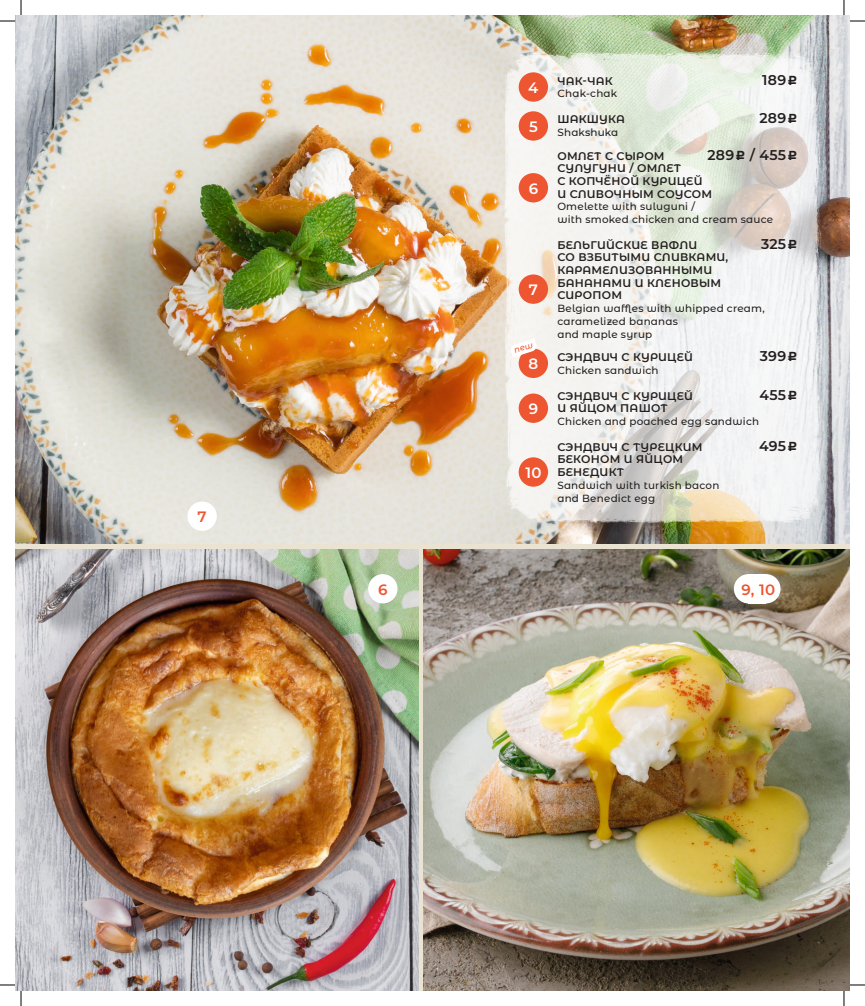
<style>
.page{position:relative;width:865px;height:1006px;background:#fff}
.page>*{position:absolute;margin:0;border:0;box-sizing:border-box;transform-origin:0 0}
.t1{font:600 14.9px "Montserrat";color:#fff}
.t2{font:600 14.9px "Montserrat";color:#ed5630}
.t3{font:600 14.1px "Montserrat Alternates";letter-spacing:.02em;color:#231f1f}
.t4{font:600 11.1px/12.7px "Montserrat Alternates";letter-spacing:.02em;color:#231f1f}
.t5{font:500 10.4px/12.8px "Montserrat Alternates";letter-spacing:.02em;color:#231f1f}
.s1{font-family:"ALS Rubl";font-weight:400;font-size:13px}
</style>
<div class="page">
<svg style="left:418px;top:929px;width:6px;height:61px"></svg>
<img style="left:15px;top:15px;width:834px;height:529px">
<img style="left:424px;top:549px;width:425px;height:441px">
<img style="left:15px;top:549px;width:403px;height:441px">
<div style="left:187px;top:501px;width:30px;height:30px;background:#fff;border-radius:50%"></div>
<img style="left:487px;top:46px;width:355px;height:492px">
<div style="left:518px;top:72px;width:29px;height:30px;background:#ed5630;border-radius:50%"></div>
<div style="left:518px;top:111px;width:29px;height:30px;background:#ed5630;border-radius:50%"></div>
<div style="left:518px;top:173px;width:29px;height:29px;background:#ed5630;border-radius:50%"></div>
<div style="left:518px;top:274px;width:29px;height:30px;background:#ed5630;border-radius:50%"></div>
<div style="left:518px;top:349px;width:29px;height:29px;background:#ed5630;border-radius:50%"></div>
<div style="left:518px;top:393px;width:29px;height:30px;background:#ed5630;border-radius:50%"></div>
<div style="left:518px;top:457px;width:29px;height:30px;background:#ed5630;border-radius:50%"></div>
<div style="left:748px;top:574px;width:17px;height:29px;background:#fff"></div>
<div style="left:750px;top:574px;width:30px;height:29px;background:#fff;border-radius:50%"></div>
<div style="left:733px;top:574px;width:29px;height:29px;background:#fff;border-radius:50%"></div>
<div style="left:368px;top:574px;width:29px;height:29px;background:#fff;border-radius:50%"></div>
<svg style="left:0;top:0;width:22px;height:22px"></svg>
<svg style="left:0;top:984px;width:22px;height:22px"></svg>
<svg style="left:842px;top:0;width:22px;height:22px"></svg>
<svg style="left:842px;top:984px;width:22px;height:22px"></svg>
<svg style="left:510px;top:338px;width:27px;height:20px"></svg>
<h1 class="t2" style="left:197px;top:506px;width:11px">7</h1>
<h1 class="t1" style="left:528px;top:77px;width:12px">4</h1>
<h1 class="t1" style="left:528px;top:116px;width:10px">5</h1>
<h1 class="t1" style="left:528px;top:178px;width:11px">6</h1>
<h1 class="t1" style="left:528px;top:279px;width:11px">7</h1>
<h1 class="t1" style="left:528px;top:353px;width:11px">8</h1>
<h1 class="t1" style="left:528px;top:398px;width:11px">9</h1>
<h1 class="t1" style="left:525px;top:462px;width:18px">10</h1>
<p class="t4" style="left:557px;top:74px;width:57px">ЧАК-ЧАК</p>
<p class="t3" style="left:761px;top:70px;width:37px">189<span class="s1">C</span></p>
<p class="t5" style="left:557px;top:87px;width:61px">Chak-chak</p>
<p class="t4" style="left:557px;top:112px;width:69px">ШАКШУКА</p>
<p class="t3" style="left:759px;top:108px;width:40px">289<span class="s1">C</span></p>
<p class="t5" style="left:557px;top:125px;width:62px">Shakshuka</p>
<p class="t4" style="left:557px;top:149px;width:109px">ОМЛЕТ С СЫРОМ</p>
<p class="t3" style="left:707px;top:145px;width:92px">289<span class="s1">C</span> / 455<span class="s1">C</span></p>
<p class="t4" style="left:557px;top:161px;width:156px">СУЛУГУНИ / ОМЛЕТ<br>С КОПЧЁНОЙ КУРИЦЕЙ<br>И СЛИВОЧНЫМ СОУСОМ</p>
<p class="t5" style="left:557px;top:200px;width:217px">Omelette with suluguni /<br>with smoked chicken and cream sauce</p>
<p class="t4" style="left:557px;top:238px;width:141px">БЕЛЬГИЙСКИЕ ВАФЛИ</p>
<p class="t3" style="left:760px;top:234px;width:38px">325<span class="s1">C</span></p>
<p class="t4" style="left:557px;top:250px;width:172px">СО ВЗБИТЫМИ СЛИВКАМИ,<br>КАРАМЕЛИЗОВАННЫМИ<br>БАНАНАМИ И КЛЕНОВЫМ<br>СИРОПОМ</p>
<p class="t5" style="left:557px;top:301px;width:209px">Belgian waffles with whipped cream, caramelized bananas<br>and maple syrup</p>
<p class="t4" style="left:557px;top:351px;width:137px">СЭНДВИЧ С КУРИЦЕЙ</p>
<p class="t3" style="left:759px;top:346px;width:39px">399<span class="s1">C</span></p>
<p class="t5" style="left:557px;top:364px;width:103px">Chicken sandwich</p>
<p class="t4" style="left:557px;top:389px;width:137px">СЭНДВИЧ С КУРИЦЕЙ</p>
<p class="t3" style="left:759px;top:385px;width:39px">455<span class="s1">C</span></p>
<p class="t4" style="left:557px;top:401px;width:112px">И ЯЙЦОМ ПАШОТ</p>
<p class="t5" style="left:557px;top:414px;width:203px">Chicken and poached egg sandwich</p>
<p class="t4" style="left:557px;top:440px;width:146px">СЭНДВИЧ С ТУРЕЦКИМ</p>
<p class="t3" style="left:758px;top:436px;width:40px">495<span class="s1">C</span></p>
<p class="t4" style="left:557px;top:452px;width:127px">БЕКОНОМ И ЯЙЦОМ<br>БЕНЕДИКТ</p>
<p class="t5" style="left:557px;top:478px;width:163px">Sandwich with turkish bacon and Benedict egg</p>
<h1 class="t2" style="left:378px;top:579px;width:11px">6</h1>
<h1 class="t2" style="left:741px;top:579px;width:35px">9, 10</h1>
</div>
